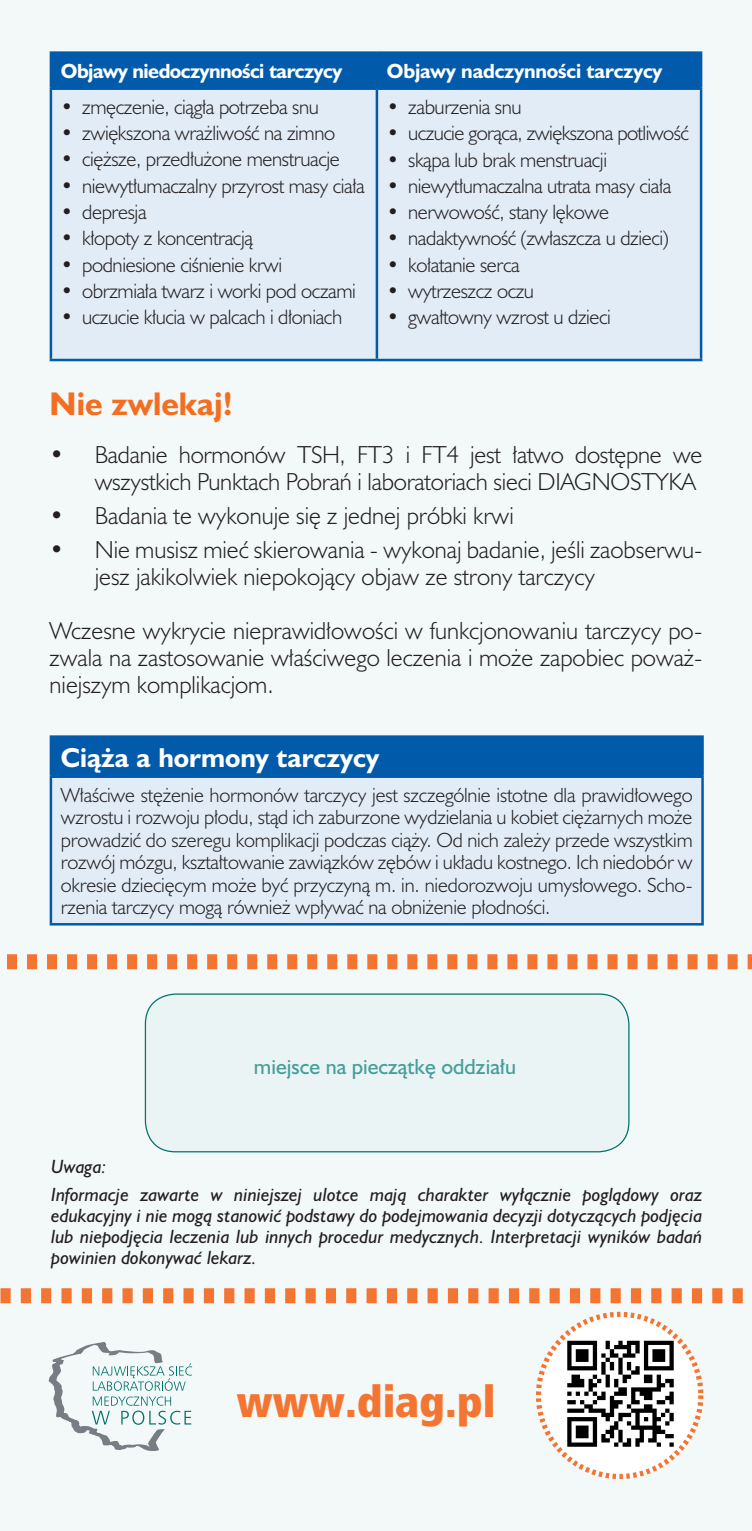
<style>
.page{position:relative;width:752px;height:1531px;background:#fff}
.page>*{position:absolute;margin:0;border:0;box-sizing:border-box;transform-origin:0 0}
.t1{font:43.75px "Humnst 777 X Blk Cn PL Regular A";color:#f37531}
.t2{font:700 30px "Humanst 521 PL";color:#f36e21}
.t3{font:700 25px "Humanst 521 PL";color:#fff}
.t4{font:300 22.5px/27px "Humanst 521 Lt PL";color:#231f20;text-align:right}
.t5{font:20px "Humanst 521 PL";color:#469e9a}
.t6{font:300 19px "Humanst 521 Lt PL";letter-spacing:-.02em;color:#231f20}
.t7{font:300 18.75px/22.5px "Humanst 521 Lt PL";letter-spacing:-.01em;color:#231f20;text-align:justify}
.t8{font:700 18.75px "Humanst 521 PL";letter-spacing:-.03em;color:#fff}
.t9{font:700 18.75px "Humanst 521 PL";letter-spacing:-.01em;color:#fff}
.t10{font:italic 17.5px/21px "Humanst 521 PL";color:#231f20}
</style>
<div class="page">
<div style="left:0;top:0;width:751px;height:1531px;background:#f3f8f8"></div>
<svg style="left:7px;top:954px;width:744px;height:15px"></svg>
<div style="left:145px;top:994px;width:483px;height:158px;background:#ebf4f4;border-radius:30px"></div>
<div style="left:145px;top:993px;width:484px;height:159px;border:1px solid #00736a;border-radius:30px"></div>
<svg style="left:0;top:1288px;width:743px;height:15px"></svg>
<svg style="left:536px;top:1312px;width:167px;height:167px"></svg>
<img style="left:565px;top:1340px;width:110px;height:109px">
<svg style="left:49px;top:1342px;width:143px;height:109px"></svg>
<div style="left:51px;top:736px;width:651px;height:41px;background:#015aaa"></div>
<div style="left:51px;top:777px;width:651px;height:147px;background:#e1ecf7"></div>
<hr style="left:50px;top:735px;width:653px;height:3px;background:#015aaa">
<hr style="left:50px;top:738px;width:2px;height:37px;background:#015aaa">
<hr style="left:701px;top:738px;width:2px;height:37px;background:#015aaa">
<hr style="left:50px;top:775px;width:653px;height:3px;background:#015aaa">
<hr style="left:50px;top:778px;width:2px;height:145px;background:#015aaa">
<hr style="left:701px;top:778px;width:2px;height:145px;background:#015aaa">
<hr style="left:50px;top:923px;width:653px;height:2px;background:#015aaa">
<div style="left:52px;top:54px;width:647px;height:33px;background:#015aaa"></div>
<div style="left:52px;top:90px;width:647px;height:269px;background:#e1ecf7"></div>
<hr style="left:50px;top:51px;width:326px;height:3px;background:#015aaa">
<hr style="left:50px;top:54px;width:2px;height:33px;background:#015aaa">
<hr style="left:376px;top:51px;width:326px;height:3px;background:#015aaa">
<hr style="left:375px;top:54px;width:3px;height:33px;background:#015aaa">
<hr style="left:699px;top:54px;width:3px;height:33px;background:#015aaa">
<hr style="left:50px;top:87px;width:326px;height:3px;background:#015aaa">
<hr style="left:50px;top:90px;width:2px;height:269px;background:#015aaa">
<hr style="left:50px;top:359px;width:326px;height:2px;background:#015aaa">
<hr style="left:376px;top:87px;width:326px;height:3px;background:#015aaa">
<hr style="left:375px;top:90px;width:3px;height:269px;background:#015aaa">
<hr style="left:699px;top:90px;width:3px;height:269px;background:#015aaa">
<hr style="left:376px;top:359px;width:326px;height:2px;background:#015aaa">
<p class="t8" style="left:61px;top:58px;width:283px">Objawy niedoczynności tarczycy</p>
<p class="t9" style="left:387px;top:58px;width:277px">Objawy nadczynności tarczycy</p>
<p class="t6" style="left:61px;top:94px;width:259px">• zmęczenie, ciągła potrzeba snu</p>
<p class="t6" style="left:61px;top:120px;width:275px">• zwiększona wrażliwość na zimno</p>
<p class="t6" style="left:61px;top:146px;width:280px">• cięższe, przedłużone menstruacje</p>
<p class="t6" style="left:61px;top:173px;width:305px">• niewytłumaczalny przyrost masy ciała</p>
<p class="t6" style="left:61px;top:199px;width:87px">• depresja</p>
<p class="t6" style="left:61px;top:225px;width:193px">• kłopoty z koncentracją</p>
<p class="t6" style="left:61px;top:252px;width:222px">• podniesione ciśnienie krwi</p>
<p class="t6" style="left:61px;top:278px;width:296px">• obrzmiała twarz i worki pod oczami</p>
<p class="t6" style="left:61px;top:304px;width:282px">• uczucie kłucia w palcach i dłoniach</p>
<p class="t6" style="left:386px;top:94px;width:136px">• zaburzenia snu</p>
<p class="t6" style="left:386px;top:120px;width:303px">• uczucie gorąca, zwiększona potliwość</p>
<p class="t6" style="left:386px;top:147px;width:221px">• skąpa lub brak menstruacji</p>
<p class="t6" style="left:386px;top:173px;width:286px">• niewytłumaczalna utrata masy ciała</p>
<p class="t6" style="left:386px;top:199px;width:223px">• nerwowość, stany lękowe</p>
<p class="t6" style="left:386px;top:225px;width:283px">• nadaktywność (zwłaszcza u dzieci)</p>
<p class="t6" style="left:386px;top:252px;width:134px">• kołatanie serca</p>
<p class="t6" style="left:386px;top:278px;width:149px">• wytrzeszcz oczu</p>
<p class="t6" style="left:386px;top:304px;width:225px">• gwałtowny wzrost u dzieci</p>
<h2 class="t2" style="left:50px;top:383px;width:185px">Nie zwlekaj!</h2>
<p class="t4" style="left:50px;top:440px;width:654px">• Badanie hormonów TSH, FT3 i FT4 jest łatwo dostępne we wszystkich Punktach Pobrań i laboratoriach sieci DIAGNOSTYKA</p>
<p class="t4" style="left:50px;top:502px;width:465px">• Badania te wykonuje się z jednej próbki krwi</p>
<p class="t4" style="left:95px;top:536px;width:608px;text-align:left;text-indent:-45px">• Nie musisz mieć skierowania - wykonaj badanie, jeśli zaobserwu&shy;jesz jakikolwiek niepokojący objaw ze strony tarczycy</p>
<p class="t4" style="left:50px;top:617px;width:654px;text-align:justify">Wczesne wykrycie nieprawidłowości w funkcjonowaniu tarczycy po&shy;zwala na zastosowanie właściwego leczenia i może zapobiec poważ&shy;niejszym komplikacjom.</p>
<h3 class="t3" style="left:61px;top:740px;width:320px">Ciąża a hormony tarczycy</h3>
<p class="t7" style="left:61px;top:783px;width:632px">Właściwe stężenie hormonów tarczycy jest szczególnie istotne dla prawidłowego wzrostu i rozwoju płodu, stąd ich zaburzone wydzielania u kobiet ciężarnych może prowadzić do szeregu komplikacji podczas ciąży. Od nich zależy przede wszystkim rozwój mózgu, kształtowanie zawiązków zębów i układu kostnego. Ich niedobór w okresie dziecięcym może być przyczyną m. in. niedorozwoju umysłowego. Scho&shy;rzenia tarczycy mogą również wpływać na obniżenie płodności.</p>
<p class="t5" style="left:254px;top:1053px;width:263px">miejsce na pieczątkę oddziału</p>
<p class="t10" style="left:51px;top:1151px;width:652px;line-height:28px">Uwaga:<br>Informacje zawarte w niniejszej ulotce mają charakter wyłącznie poglądowy oraz</p>
<p class="t10" style="left:51px;top:1204px;width:652px;text-align:justify">edukacyjny i nie mogą stanowić podstawy do podejmowania decyzji dotyczących podjęcia lub niepodjęcia leczenia lub innych procedur medycznych. Interpretacji wyników badań powinien dokonywać lekarz.</p>
<h1 class="t1" style="left:236px;top:1373px;width:260px">www.diag.pl</h1>
</div>
